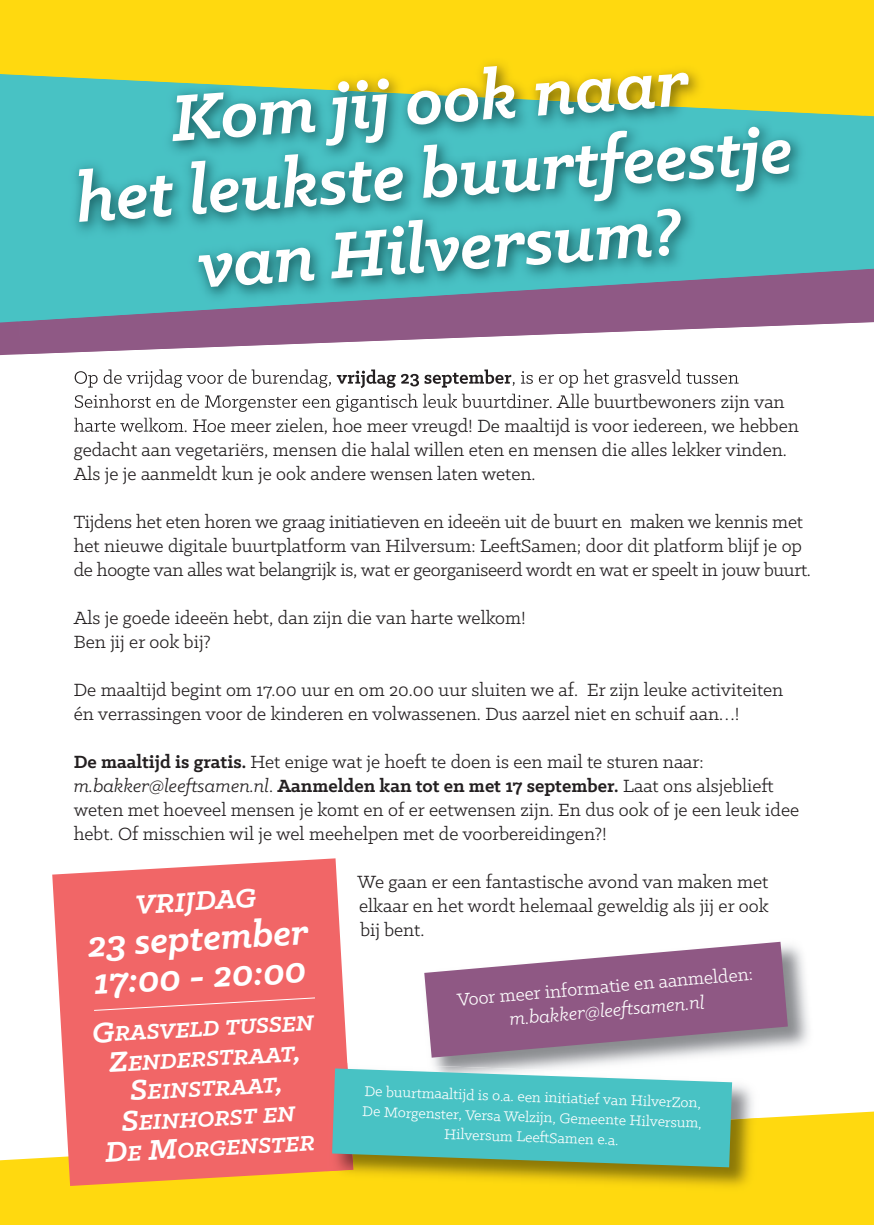
<style>
.page{position:relative;width:874px;height:1225px;background:#fff}
.page>*{position:absolute;margin:0;border:0;box-sizing:border-box;transform-origin:0 0}
.t1{font:italic 700 74px/74px "Klinic Slab";color:#fff;text-align:center}
.t2{font:italic 700 40px/38px "Klinic Slab";color:#fff}
.t3{font:italic 700 30px "Klinic Slab";color:#fff}
.t4{font:italic 700 24px/30px "Klinic Slab";color:#fff;text-align:center}
.t5{font:20px/24px "Klinic Slab";color:#231f20}
.t6{font:20px "Klinic Slab";color:#fff}
.t7{font:italic 20px "Klinic Slab";color:#fff}
.t8{font:16px/20px "Klinic Slab";color:#fff;text-align:center}
.s1{font-weight:700}
.s2{font-style:italic}
.s3{font-size:32px}
</style>
<div class="page">
<svg style="left:0;top:1111px;width:873px;height:114px;background:#ffdb1f"></svg>
<img style="left:20px;top:354px;width:719px;height:73px">
<img style="left:18px;top:321px;width:855px;height:33px">
<img style="left:1px;top:74px;width:872px;height:247px">
<img style="left:0;top:0;width:864px;height:116px">
<img style="left:75px;top:369px;width:131px;height:19px">
<img style="left:336px;top:369px;width:111px;height:19px">
<img style="left:512px;top:369px;width:126px;height:19px">
<img style="left:75px;top:393px;width:134px;height:15px">
<img style="left:74px;top:417px;width:149px;height:15px">
<svg style="left:52px;top:858px;width:296px;height:328px;background:#f2736e"></svg>
<img style="left:431px;top:945px;width:378px;height:118px">
<svg style="left:424px;top:941px;width:363px;height:116px"></svg>
<img style="left:434px;top:1063px;width:328px;height:77px">
<img style="left:326px;top:1117px;width:434px;height:80px">
<img style="left:326px;top:1062px;width:27px;height:109px">
<img style="left:434px;top:1065px;width:180px;height:3px">
<svg style="left:332px;top:1068px;width:399px;height:99px;background:#5bc0bb"></svg>
<svg style="left:93px;top:997px;width:223px;height:14px;background:#f17071"></svg>
<h1 class="t1" style="left:69px;top:87px;width:718px;rotate:-4deg">Kom jij ook naar<br>het leukste buurtfeestje van Hilversum?</h1>
<p class="t5" style="left:74px;top:413px;width:726px">harte welkom. Hoe meer zielen, hoe meer vreugd! De maaltijd is voor iedereen, we hebben gedacht aan vegetariërs, mensen die halal willen eten en mensen die alles lekker vinden.<br>Als je je aanmeldt kun je ook andere wensen laten weten.</p>
<p class="t5" style="left:74px;top:509px;width:738px">Tijdens het eten horen we graag initiatieven en ideeën uit de buurt en maken we kennis met het nieuwe digitale buurtplatform van Hilversum: LeeftSamen; door dit platform blijf je op de hoogte van alles wat belangrijk is, wat er georganiseerd wordt en wat er speelt in jouw buurt.</p>
<p class="t5" style="left:74px;top:605px;width:453px">Als je goede ideeën hebt, dan zijn die van harte welkom!<br>Ben jij er ook bij?</p>
<p class="t5" style="left:74px;top:677px;width:710px">De maaltijd begint om 17.00 uur en om 20.00 uur sluiten we af. Er zijn leuke activiteiten én verrassingen voor de kinderen en volwassenen. Dus aarzel niet en schuif aan…!</p>
<p class="t5" style="left:74px;top:749px;width:726px"><span class="s1">De maaltijd is gratis.</span> Het enige wat je hoeft te doen is een mail te sturen naar: <span class="s2">m.bakker@leeftsamen.nl</span>. <span class="s1">Aanmelden kan tot en met 17 september.</span> Laat ons alsjeblieft weten met hoeveel mensen je komt en of er eetwensen zijn. En dus ook of je een leuk idee hebt. Of misschien wil je wel meehelpen met de voorbereidingen?!</p>
<p class="t5" style="left:357px;top:869px;width:412px;text-align:justify">We gaan er een fantastische avond van maken met elkaar en het wordt helemaal geweldig als jij er ook bij bent.</p>
<h3 class="t3" style="left:134px;top:884px;width:122px;rotate:-3deg">VRIJDAG</h3>
<h2 class="t2" style="left:87px;top:923px;width:222px;rotate:-3deg">23 september<br>17:00 - 20:00</h2>
<p class="t4" style="left:92px;top:1019px;width:223px;rotate:-3deg"><span class="s3">G</span>RASVELD TUSSEN<br><span class="s3">Z</span>ENDERSTRAAT<span class="s3">,<br>S</span>EINSTRAAT<span class="s3">,<br>S</span>EINHORST EN<br><span class="s3">D</span>E <span class="s3">M</span>ORGENSTER</p>
<p class="t6" style="left:456px;top:987px;width:298px;rotate:-5deg">Voor meer informatie en aanmelden:</p>
<p class="t7" style="left:508px;top:1006px;width:197px;rotate:-5deg">m.bakker@leeftsamen.nl</p>
<p class="t8" style="left:363px;top:1080px;width:341px;rotate:2deg">De buurtmaaltijd is o.a. een initiatief van HilverZon,<br>De Morgenster, Versa Welzijn, Gemeente Hilversum,<br>Hilversum Leeft Samen e.a.</p>
</div>
